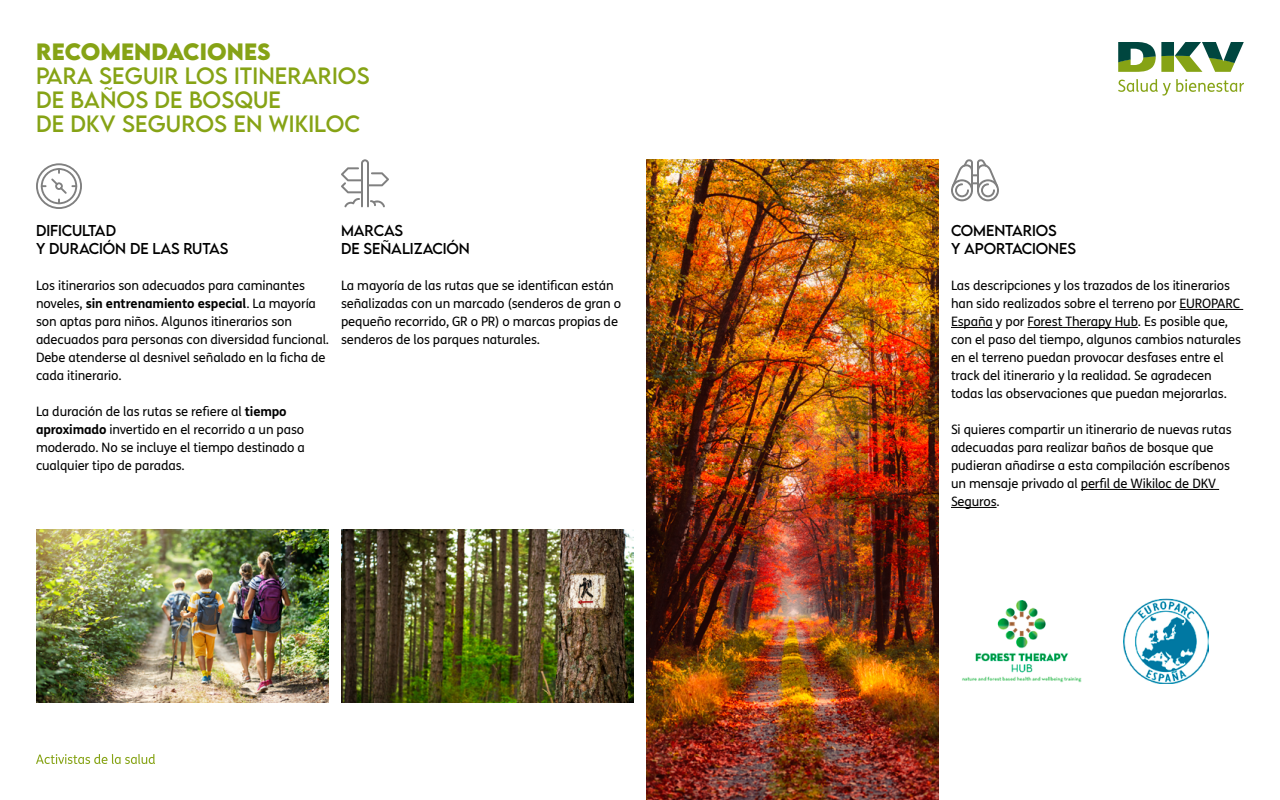
<style>
.page{position:relative;width:1280px;height:800px;background:#fff}
.page>*{position:absolute;margin:0;border:0;box-sizing:border-box;transform-origin:0 0}
.t1{font:21px/24px "LEMONMILK Pro FTR";letter-spacing:.005em;color:#86a315}
.t2{font:700 21px "LEMONMILK Pro FTR";letter-spacing:.005em;color:#86a315}
.t3{font:14px/18px "LEMONMILK Pro FTR";letter-spacing:-.005em;color:#000}
.t4{font:13px/18px "FS Me";letter-spacing:-.01em;color:#000}
.s1{font-weight:700}
</style>
<div class="page">
<svg style="left:1118px;top:42px;width:126px;height:30px"></svg>
<svg style="left:1118px;top:79px;width:126px;height:17px"></svg>
<svg style="left:36px;top:754px;width:119px;height:10px"></svg>
<hr style="left:1179px;top:309px;width:64px;height:1px;background:#000">
<hr style="left:951px;top:327px;width:42px;height:1px;background:#000">
<hr style="left:1028px;top:327px;width:110px;height:1px;background:#000">
<hr style="left:1081px;top:489px;width:138px;height:1px;background:#000">
<hr style="left:951px;top:507px;width:46px;height:1px;background:#000">
<img style="left:646px;top:159px;width:293px;height:641px">
<img style="left:36px;top:529px;width:293px;height:173px">
<img style="left:341px;top:529px;width:293px;height:173px">
<svg style="left:36px;top:163px;width:46px;height:46px"></svg>
<svg style="left:341px;top:159px;width:48px;height:48px"></svg>
<svg style="left:951px;top:159px;width:48px;height:42px"></svg>
<img style="left:1123px;top:598px;width:86px;height:85px">
<img style="left:962px;top:600px;width:120px;height:83px">
<h1 class="t2" style="left:36px;top:37px;width:236px">RECOMENDACIONES</h1>
<h1 class="t1" style="left:36px;top:64px;width:335px">PARA SEGUIR LOS ITINERARIOS<br>DE BAÑOS DE BOSQUE<br>DE DKV SEGUROS EN WIKILOC</h1>
<p class="t3" style="left:36px;top:222px;width:194px">DIFICULTAD<br>Y DURACIÓN DE LAS RUTAS</p>
<p class="t4" style="left:36px;top:276px;width:295px">Los itinerarios son adecuados para caminantes noveles, <span class="s1">sin entrenamiento especial</span>. La mayoría son aptas para niños. Algunos itinerarios son adecuados para personas con diversidad funcional.<br>Debe atenderse al desnivel señalado en la ficha de cada itinerario.</p>
<p class="t4" style="left:36px;top:402px;width:271px">La duración de las rutas se refiere al <span class="s1">tiempo aproximado</span> invertido en el recorrido a un paso moderado. No se incluye el tiempo destinado a cualquier tipo de paradas.</p>
<p class="t3" style="left:341px;top:222px;width:130px">MARCAS<br>DE SEÑALIZACIÓN</p>
<p class="t4" style="left:341px;top:276px;width:282px">La mayoría de las rutas que se identifican están señalizadas con un marcado (senderos de gran o pequeño recorrido, GR o PR) o marcas propias de senderos de los parques naturales.</p>
<p class="t3" style="left:951px;top:222px;width:126px">COMENTARIOS<br>Y APORTACIONES</p>
<p class="t4" style="left:951px;top:276px;width:292px">Las descripciones y los trazados de los itinerarios han sido realizados sobre el terreno por EUROPARC España y por Forest Therapy Hub. Es posible que, con el paso del tiempo, algunos cambios naturales en el terreno puedan provocar desfases entre el track del itinerario y la realidad. Se agradecen todas las observaciones que puedan mejorarlas.</p>
<p class="t4" style="left:951px;top:420px;width:282px">Si quieres compartir un itinerario de nuevas rutas adecuadas para realizar baños de bosque que pudieran añadirse a esta compilación escríbenos un mensaje privado al perfil de Wikiloc de DKV Seguros.</p>
</div>
